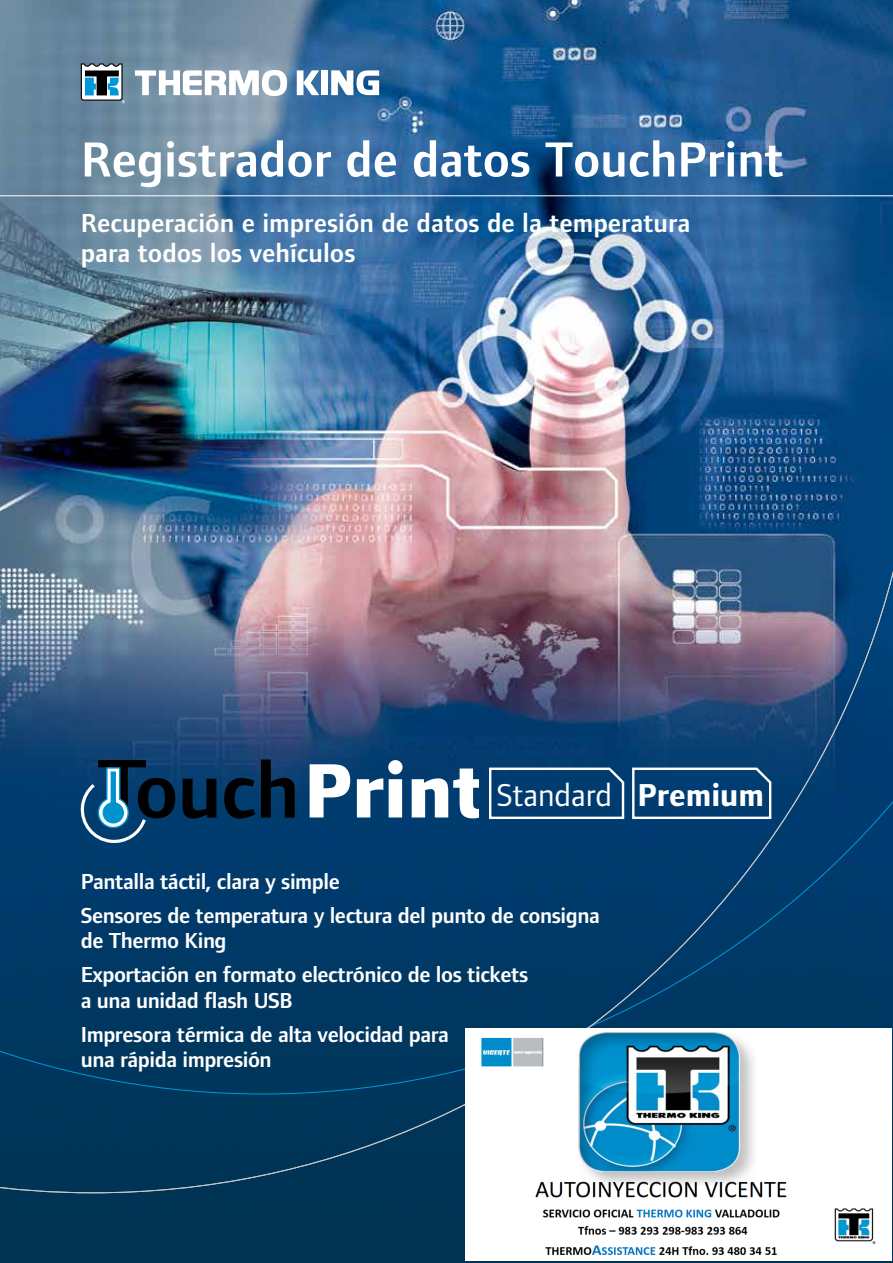
<style>
.page{position:relative;width:893px;height:1263px;background:#fff}
.page>*{position:absolute;margin:0;border:0;box-sizing:border-box;transform-origin:0 0}
.t1{font:600 51px "Foundry Form Sans Blonde";color:#fff}
.t2{font:32.85px "Foundry Form Sans Blonde";color:#fff}
.t3{font:600 27px/30px "Foundry Form Sans Blonde";color:#fff}
.t4{font:600 22.5px/34px "Foundry Form Sans Blonde";letter-spacing:-.02em;color:#fff}
.s1{font-weight:700}
</style>
<div class="page">
<img style="left:0;top:0;width:893px;height:366px">
<div style="left:0;top:855px;width:893px;height:408px;background:#003350"></div>
<img style="left:0;top:366px;width:893px;height:827px">
<hr style="left:0;top:195px;width:893px;height:1px;background:#fff">
<svg style="left:488px;top:766px;width:137px;height:54px;background:#1d527f"></svg>
<svg style="left:631px;top:766px;width:142px;height:54px;background:#1d5281"></svg>
<svg style="left:310px;top:764px;width:40px;height:53px"></svg>
<svg style="left:357px;top:760px;width:46px;height:57px"></svg>
<svg style="left:412px;top:768px;width:66px;height:50px"></svg>
<svg style="left:183px;top:779px;width:33px;height:40px"></svg>
<svg style="left:224px;top:778px;width:31px;height:41px"></svg>
<svg style="left:261px;top:759px;width:34px;height:59px;background:#061d36"></svg>
<svg style="left:80px;top:760px;width:95px;height:83px;background:#1d4e72"></svg>
<svg style="left:135px;top:70px;width:152px;height:26px"></svg>
<svg style="left:297px;top:70px;width:22px;height:25px"></svg>
<div style="left:321px;top:70px;width:7px;height:25px;background:#fff"></div>
<svg style="left:331px;top:70px;width:48px;height:25px"></svg>
<svg style="left:81px;top:63px;width:44px;height:40px"></svg>
<img style="left:465px;top:1028px;width:426px;height:232px">
<h1 class="t1" style="left:81px;top:131px;width:704px">Registrador de datos TouchPrint</h1>
<p class="t3" style="left:81px;top:207px;width:611px">Recuperación e impresión de datos de la temperatura para todos los vehículos</p>
<h2 class="t2" style="left:497px;top:777px;width:269px">Standard <span class="s1">Premium</span></h2>
<p class="t4" style="left:81px;top:864px;width:521px">Pantalla táctil, clara y simple<br>Sensores de temperatura y lectura del punto de consigna</p>
<p class="t4" style="left:81px;top:923px;width:449px">de Thermo King<br>Exportación en formato electrónico de los tickets</p>
<p class="t4" style="left:81px;top:983px;width:370px">a una unidad flash USB<br>Impresora térmica de alta velocidad para</p>
<p class="t4" style="left:81px;top:1042px;width:192px">una rápida impresión</p>
</div>
